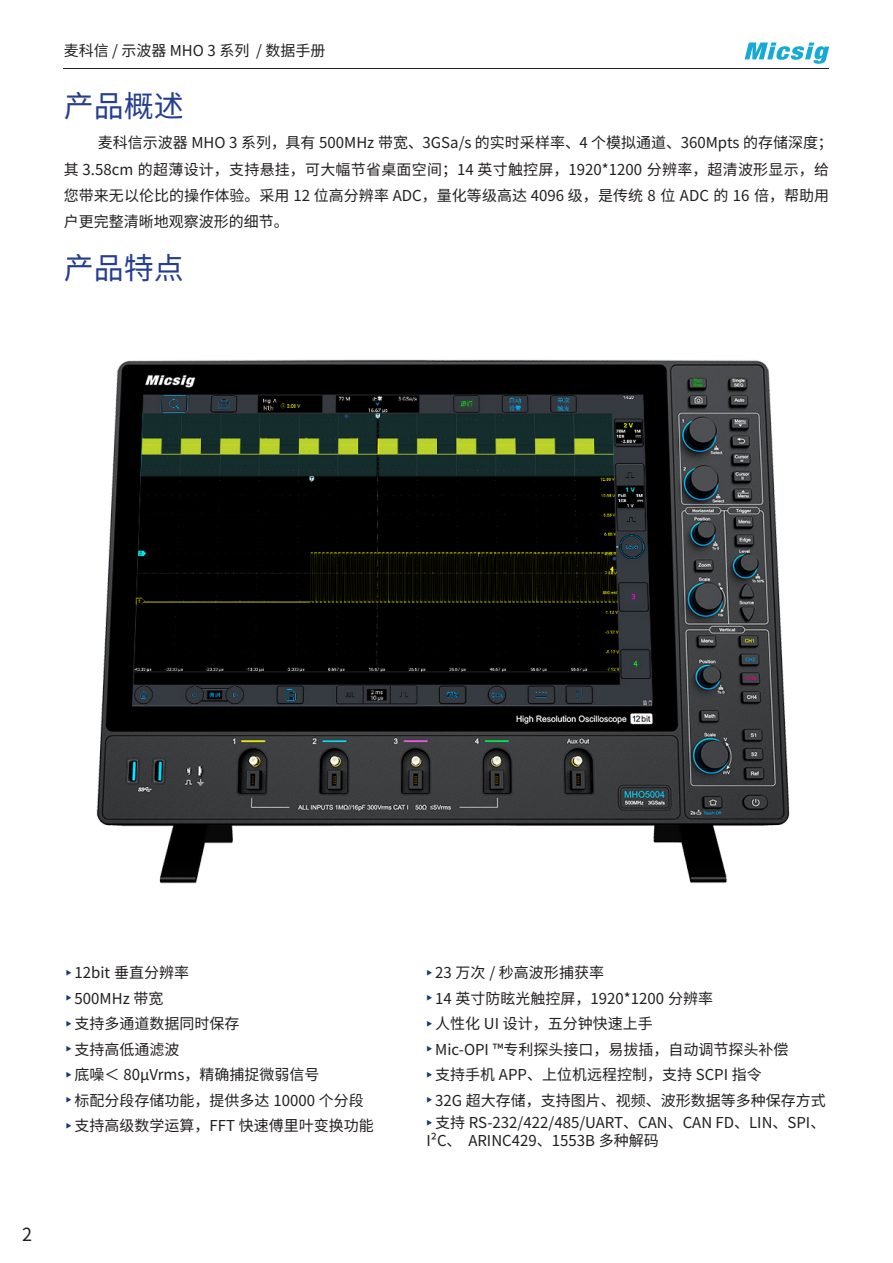
<style>
.page{position:relative;width:893px;height:1263px;background:#fff}
.page>*{position:absolute;margin:0;border:0;box-sizing:border-box;transform-origin:0 0}
.t1{font:30px "Source Han Sans SC";color:#253f8e}
.t2{font:18px "Source Han Sans SC";color:#231f20}
.t3{font:15px/26.2px "Source Han Sans SC";color:#231f20}
.t4{font:6px "Source Han Sans CN";color:#173878}
</style>
<div class="page">
<hr style="left:64px;top:68px;width:765px;height:1px;background:#231f20">
<svg style="left:745px;top:43px;width:84px;height:21px"></svg>
<img style="left:96px;top:359px;width:694px;height:525px">
<svg style="left:344px;top:414px;width:4px;height:4px"></svg>
<svg style="left:612px;top:557px;width:4px;height:3px"></svg>
<p class="t3" style="left:64px;top:37px;width:263px">麦科信 / 示波器 MHO 3 系列 / 数据手册</p>
<p class="t1" style="left:64px;top:89px;width:121px">产品概述</p>
<p class="t3" style="left:64px;top:130px;width:771px;text-indent:34px">麦科信示波器 MHO 3 系列，具有 500MHz 带宽、3GSa/s 的实时采样率、4 个模拟通道、360Mpts 的存储深度；其 3.58cm 的超薄设计，支持悬挂，可大幅节省桌面空间；14 英寸触控屏，1920*1200 分辨率，超清波形显示，给您带来无以伦比的操作体验。采用 12 位高分辨率 ADC，量化等级高达 4096 级，是传统 8 位 ADC 的 16 倍，帮助用户更完整清晰地观察波形的细节。</p>
<p class="t1" style="left:64px;top:251px;width:121px">产品特点</p>
<p class="t4" style="left:66px;top:969px;width:7px">▶</p>
<p class="t3" style="left:75px;top:960px;width:116px">12bit 垂直分辨率</p>
<p class="t4" style="left:66px;top:995px;width:7px">▶</p>
<p class="t3" style="left:75px;top:985px;width:90px">500MHz 带宽</p>
<p class="t4" style="left:66px;top:1020px;width:7px">▶</p>
<p class="t3" style="left:75px;top:1011px;width:167px">支持多通道数据同时保存</p>
<p class="t4" style="left:66px;top:1046px;width:7px">▶</p>
<p class="t3" style="left:75px;top:1036px;width:107px">支持高低通滤波</p>
<p class="t4" style="left:66px;top:1071px;width:7px">▶</p>
<p class="t3" style="left:75px;top:1062px;width:246px">底噪＜ 80μVrms，精确捕捉微弱信号</p>
<p class="t4" style="left:66px;top:1097px;width:7px">▶</p>
<p class="t3" style="left:75px;top:1087px;width:291px">标配分段存储功能，提供多达 10000 个分段</p>
<p class="t4" style="left:66px;top:1122px;width:7px">▶</p>
<p class="t3" style="left:75px;top:1113px;width:301px">支持高级数学运算，FFT 快速傅里叶变换功能</p>
<p class="t2" style="left:22px;top:1224px;width:11px">2</p>
<p class="t4" style="left:426px;top:969px;width:7px">▶</p>
<p class="t3" style="left:435px;top:960px;width:170px">23 万次 / 秒高波形捕获率</p>
<p class="t4" style="left:426px;top:995px;width:7px">▶</p>
<p class="t3" style="left:435px;top:985px;width:279px">14 英寸防眩光触控屏，1920*1200 分辨率</p>
<p class="t4" style="left:426px;top:1020px;width:7px">▶</p>
<p class="t3" style="left:435px;top:1011px;width:219px">人性化 UI 设计，五分钟快速上手</p>
<p class="t4" style="left:426px;top:1046px;width:7px">▶</p>
<p class="t3" style="left:435px;top:1036px;width:355px">Mic-OPI ™专利探头接口，易拔插，自动调节探头补偿</p>
<p class="t4" style="left:426px;top:1071px;width:7px">▶</p>
<p class="t3" style="left:435px;top:1062px;width:328px">支持手机 APP、上位机远程控制，支持 SCPI 指令</p>
<p class="t4" style="left:426px;top:1097px;width:7px">▶</p>
<p class="t3" style="left:435px;top:1087px;width:392px">32G 超大存储，支持图片、视频、波形数据等多种保存方式</p>
<p class="t4" style="left:426px;top:1119px;width:7px">▶</p>
<p class="t3" style="left:426px;top:1114px;width:400px;line-height:18px;text-indent:9px">支持 RS-232/422/485/UART、CAN、CAN FD、LIN、SPI、<br>I²C、 ARINC429、1553B 多种解码</p>
</div>
